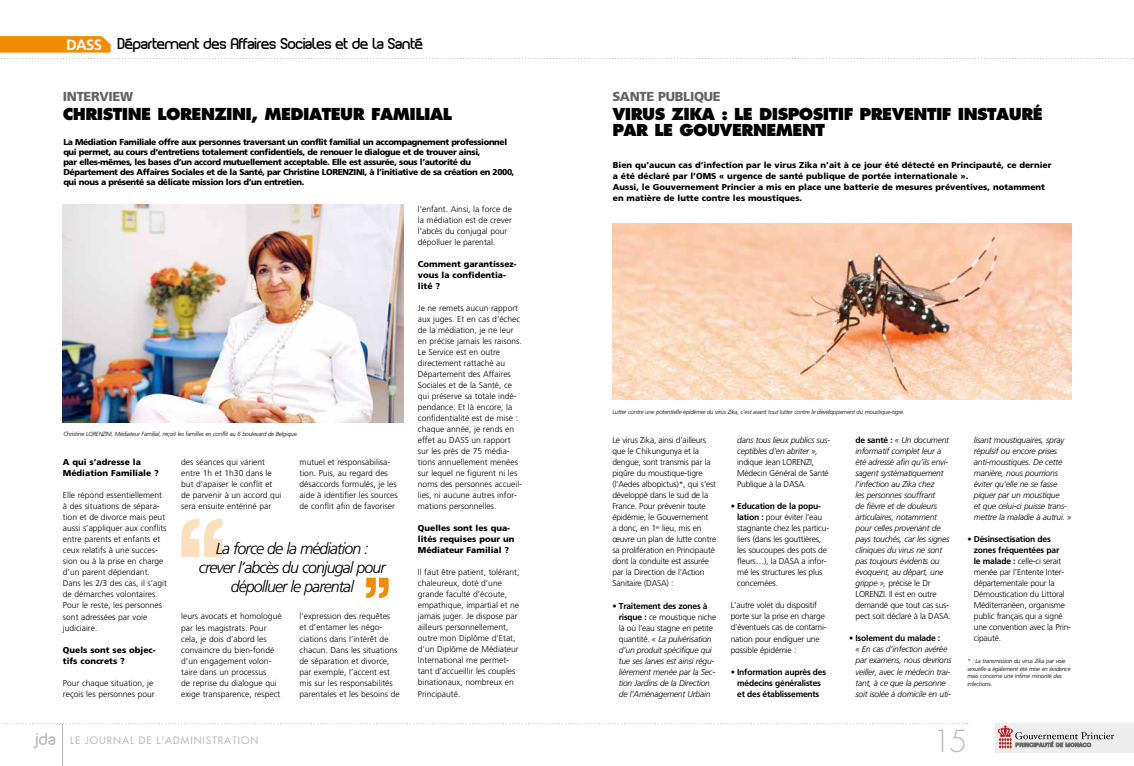
<style>
.page{position:relative;width:1134px;height:766px;background:#fff}
.page>*{position:absolute;margin:0;border:0;box-sizing:border-box;transform-origin:0 0}
.t1{font:300 29.6px "Futura";color:#bcbcbc}
.t2{font:800 16px/16px "Futura";letter-spacing:-.035em;color:#000}
.t3{font:italic 300 16px/19px "Frutiger";letter-spacing:-.055em;color:#000;text-align:center}
.t4{font:15px "Planet Estyle";letter-spacing:-.035em;color:#000}
.t5{font:900 13px "Frutiger";letter-spacing:-.025em;color:#646363}
.t6{font:10px "Futura";letter-spacing:.1em;color:#bcbcbc}
.t7{font:300 8.5px/11px "Frutiger";color:#000}
.t8{font:italic 300 8.5px/11px "Frutiger";letter-spacing:-.025em;color:#000}
.t9{font:300 8.5px/11px "Frutiger";letter-spacing:-.025em;color:#000}
.t10{font:900 8.5px/11px "Frutiger";color:#000}
.t11{font:900 8.5px/10px "Frutiger";letter-spacing:-.045em;color:#000}
.t12{font:700 8.5px/11px "Frutiger";letter-spacing:-.025em;color:#000;text-align:center}
.t13{font:italic 300 6px/7.5px "Frutiger";letter-spacing:-.025em;color:#000}
.s1{font-family:"Frutiger";font-weight:700;font-size:14.9px;color:#fff}
.s2{font-style:normal}
.s3{font-weight:700;font-style:normal}
.s4{font-weight:700}
.s5{font-weight:300}
.s6{font-family:"Planet Estyle";font-size:16.2px}
</style>
<div class="page">
<hr style="left:62px;top:723px;width:1px;height:42px;background:#b5b4b4">
<svg style="left:1px;top:723px;width:967px;height:1px"></svg>
<div style="left:995px;top:723px;width:139px;height:30px;background:#ededed"></div>
<svg style="left:998px;top:725px;width:116px;height:23px"></svg>
<svg style="left:0;top:36px;width:1134px;height:23px"></svg>
<img style="left:63px;top:205px;width:341px;height:217px">
<svg style="left:181px;top:518px;width:41px;height:39px"></svg>
<svg style="left:366px;top:577px;width:23px;height:20px"></svg>
<img style="left:613px;top:223px;width:458px;height:176px">
<h3 class="t4" style="left:66px;top:34px;width:359px"><span class="s1">DASS</span> Département des Affaires Sociales et de la Santé</h3>
<h3 class="t5" style="left:63px;top:89px;width:72px">INTERVIEW</h3>
<h2 class="t2" style="left:63px;top:106px;width:391px">CHRISTINE LORENZINI, MEDIATEUR FAMILIAL</h2>
<p class="t11" style="left:63px;top:137px;width:453px">La Médiation Familiale offre aux personnes traversant un conflit familial un accompagnement professionnel qui permet, au cours d’entretiens totalement confidentiels, de renouer le dialogue et de trouver ainsi,<br>par elles-mêmes, les bases d’un accord mutuellement acceptable. Elle est assurée, sous l’autorité du Département des Affaires Sociales et de la Santé, par Christine LORENZINI, à l’initiative de sa création en 2000, qui nous a présenté sa délicate mission lors d’un entretien.</p>
<p class="t13" style="left:63px;top:430px;width:236px">Christine LORENZINI, Médiateur Familial, reçoit les familles en conflit au 6 boulevard de Belgique.</p>
<p class="t10" style="left:63px;top:457px;width:97px">A qui s’adresse la<br>Médiation Familiale ?</p>
<p class="t7" style="left:63px;top:490px;width:105px">Elle répond essentiellement à des situations de sépara&shy;tion et de divorce mais peut aussi s’appliquer aux conflits entre parents et enfants et ceux relatifs à une succes&shy;sion ou à la prise en charge d’un parent dépendant.<br>Dans les 2/3 des cas, il s’agit de démarches volontaires.<br>Pour le reste, les personnes sont adressées par voie judiciaire.</p>
<p class="t10" style="left:63px;top:643px;width:94px">Quels sont ses objec&shy;tifs concrets ?</p>
<p class="t7" style="left:63px;top:677px;width:93px">Pour chaque situation, je reçois les personnes pour</p>
<p class="t7" style="left:181px;top:457px;width:102px">des séances qui varient entre 1h et 1h30 dans le but d’apaiser le conflit et de parvenir à un accord qui sera ensuite entériné par</p>
<p class="t7" style="left:300px;top:457px;width:100px">mutuel et responsabilisa&shy;tion. Puis, au regard des désaccords formulés, je les aide à identifier les sources de conflit afin de favoriser</p>
<h2 class="t3" style="left:199px;top:538px;width:188px">La force de la médiation : crever l’abcès du conjugal pour dépolluer le parental</h2>
<p class="t7" style="left:181px;top:611px;width:102px">leurs avocats et homologué par les magistrats. Pour cela, je dois d’abord les convaincre du bien-fondé d’un engagement volon&shy;taire dans un processus<br>de reprise du dialogue qui exige transparence, respect</p>
<p class="t7" style="left:300px;top:611px;width:102px">l’expression des requêtes<br>et d’entamer les négo&shy;ciations dans l’intérêt de chacun. Dans les situations de séparation et divorce, par exemple, l’accent est mis sur les responsabilités parentales et les besoins de</p>
<p class="t7" style="left:418px;top:204px;width:95px">l’enfant. Ainsi, la force de la médiation est de crever l’abcès du conjugal pour dépolluer le parental.</p>
<p class="t10" style="left:418px;top:258px;width:100px">Comment garantissez&shy;vous la confidentia&shy;lité ?</p>
<p class="t7" style="left:418px;top:303px;width:106px">Je ne remets aucun rapport aux juges. Et en cas d’échec de la médiation, je ne leur en précise jamais les raisons.<br>Le Service est en outre directement rattaché au<br>Département des Affaires<br>Sociales et de la Santé, ce qui préserve sa totale indé&shy;pendance. Et là encore, la confidentialité est de mise : chaque année, je rends en effet au DASS un rapport sur les près de 75 média&shy;tions annuellement menées sur lequel ne figurent ni les noms des personnes accueil&shy;lies, ni aucune autres infor&shy;mations personnelles.</p>
<p class="t10" style="left:418px;top:522px;width:98px">Quelles sont les qua&shy;lités requises pour un<br>Médiateur Familial ?</p>
<p class="t7" style="left:418px;top:567px;width:103px">Il faut être patient, tolérant, chaleureux, doté d’une grande faculté d’écoute, empathique, impartial et ne jamais juger. Je dispose par ailleurs personnellement, outre mon Diplôme d’Etat, d’un Diplôme de Médiateur<br>International me permet&shy;tant d’accueillir les couples binationaux, nombreux en<br>Principauté.</p>
<h3 class="t5" style="left:612px;top:89px;width:110px">SANTE PUBLIQUE</h3>
<h2 class="t2" style="left:612px;top:106px;width:432px">VIRUS ZIKA : LE DISPOSITIF PREVENTIF INSTAURÉ<br>PAR LE GOUVERNEMENT</h2>
<p class="t10" style="left:613px;top:160px;width:440px">Bien qu’aucun cas d’infection par le virus Zika n’ait à ce jour été détecté en Principauté, ce dernier a été déclaré par l’OMS « urgence de santé publique de portée internationale ».<br>Aussi, le Gouvernement Princier a mis en place une batterie de mesures préventives, notamment en matière de lutte contre les moustiques.</p>
<p class="t13" style="left:612px;top:408px;width:294px">Lutter contre une potentielle épidémie du virus Zika, c’est avant tout lutter contre le développement du moustique-tigre.</p>
<p class="t9" style="left:612px;top:435px;width:105px">Le virus Zika, ainsi d’ailleurs que le Chikungunya et la dengue, sont transmis par la piqûre du moustique-tigre (l’Aedes albopictus)*, qui s’est développé dans le sud de la<br>France. Pour prévenir toute épidémie, le Gouvernement<br>a donc, en 1<sup>er</sup> lieu, mis en œuvre un plan de lutte contre sa prolifération en Principauté dont la conduite est assurée par la Direction de l’Action<br>Sanitaire (DASA) :</p>
<p class="t8" style="left:619px;top:600px;width:99px;text-indent:-6px"><span class="s2">•</span> <span class="s3">Traitement des zones à risque :</span> <span class="s2">ce moustique niche là où l’eau stagne en petite quantité.</span> « La pulvérisation d’un produit spécifique qui tue ses larves est ainsi régu&shy;lièrement menée par la Sec&shy;tion Jardins de la Direction de l’Aménagement Urbain</p>
<p class="t8" style="left:737px;top:435px;width:94px">dans tous lieux publics sus&shy;ceptibles d’en abriter »,</p>
<p class="t9" style="left:737px;top:457px;width:93px">indique Jean LORENZI,<br>Médecin Général de Santé<br>Publique à la DASA.</p>
<p class="t9" style="left:737px;top:501px;width:93px;text-indent:-6px">• <span class="s4">Education de la popu&shy;lation :</span> pour éviter l’eau stagnante chez les particu&shy;liers (dans les gouttières, les soucoupes des pots de fleurs…), la DASA a infor&shy;mé les structures les plus concernées.</p>
<p class="t9" style="left:731px;top:600px;width:97px">L’autre volet du dispositif porte sur la prise en charge d’éventuels cas de contami&shy;nation pour endiguer une possible épidémie :</p>
<p class="t12" style="left:731px;top:666px;width:97px"><span class="s5">•</span> Information auprès des médecins généralistes<br>et des établissements</p>
<p class="t8" style="left:855px;top:435px;width:97px"><span class="s3">de santé :</span> « Un document informatif complet leur a été adressé afin qu’ils envi&shy;sagent systématiquement l’infection au Zika chez<br>les personnes souffrant<br>de fièvre et de douleurs articulaires, notamment pour celles provenant de pays touchés, car les signes cliniques du virus ne sont pas toujours évidents ou évoquent, au départ, une grippe », <span class="s2">précise le Dr<br>LORENZI. Il est en outre demandé que tout cas sus&shy;pect soit déclaré à la DASA.</span></p>
<p class="t8" style="left:855px;top:633px;width:98px;text-indent:-6px"><span class="s2">•</span> <span class="s3">Isolement du malade :<br></span>« En cas d’infection avérée par examens, nous devrions veiller, avec le médecin trai&shy;tant, à ce que la personne soit isolée à domicile en uti-</p>
<p class="t8" style="left:974px;top:435px;width:99px">lisant moustiquaires, spray répulsif ou encore prises anti-moustiques. De cette manière, nous pourrions éviter qu’elle ne se fasse piquer par un moustique<br>et que celui-ci puisse trans&shy;mettre la maladie à autrui. »</p>
<p class="t9" style="left:974px;top:534px;width:99px;text-indent:-6px">• <span class="s4">Désinsectisation des zones fréquentées par<br>le malade :</span> celle-ci serait menée par l’Entente Inter&shy;départementale pour la<br>Démoustication du Littoral<br>Méditerranéen, organisme public français qui a signé une convention avec la Prin&shy;cipauté.</p>
<p class="t13" style="left:967px;top:657px;width:105px">* : La transmission du virus Zika par voie sexuelle a également été mise en évidence mais concerne une infime minorité des infections.</p>
<p class="t6" style="left:34px;top:733px;width:226px"><span class="s6">jda</span> LE JOURNAL DE L’ADMINISTRATION</p>
<h1 class="t1" style="left:933px;top:722px;width:36px">15</h1>
</div>
